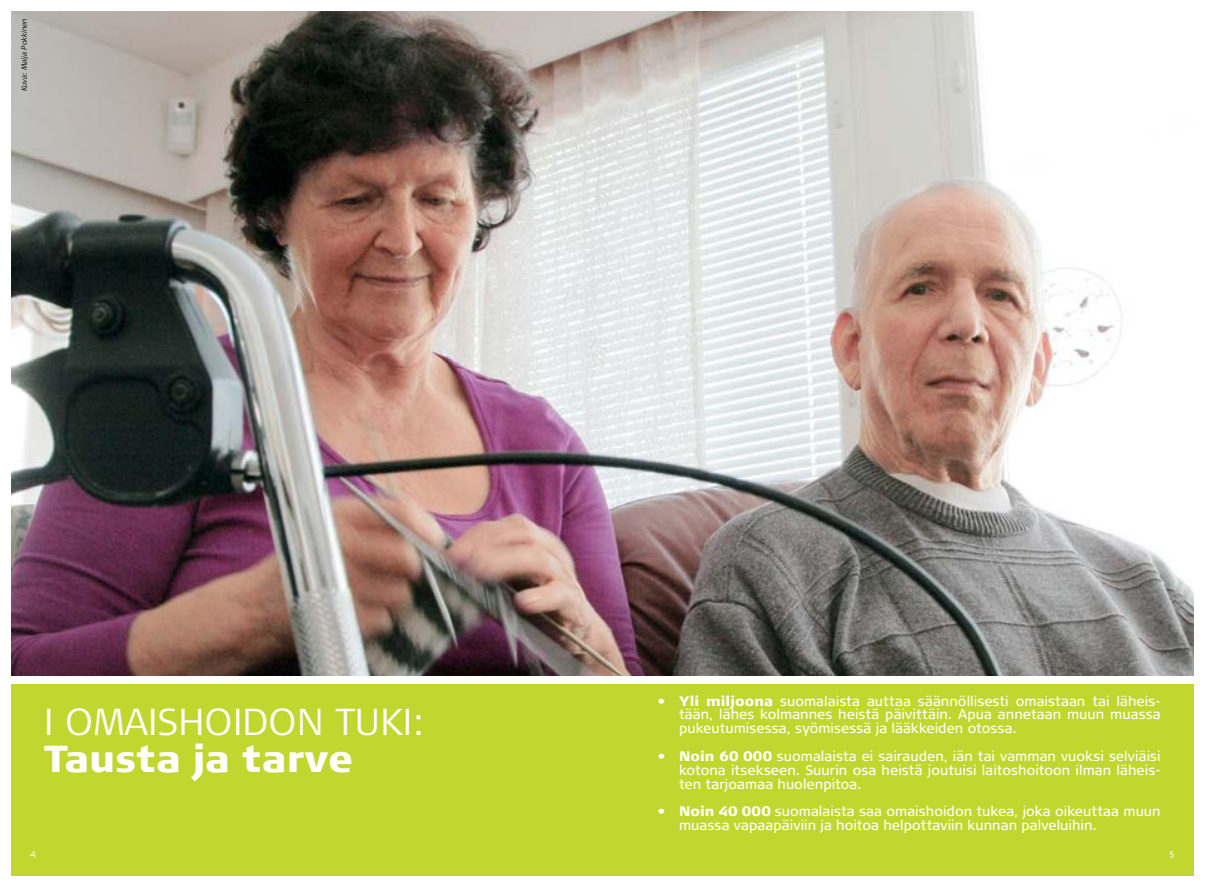
<style>
.page{position:relative;width:1205px;height:886px;background:#fff}
.page>*{position:absolute;margin:0;border:0;box-sizing:border-box;transform-origin:0 0}
.t1{font:300 37.5px "Signa Column";color:#fff}
.t2{font:900 37.5px "Signa Column";color:#fff}
.t3{font:13.75px/13.8px "Signa Column";letter-spacing:.005em;color:#fff;text-align:justify}
.t4{font:8.75px "Signa Normal";color:#fff}
.t5{font:italic 300 7.5px "Signa Column";letter-spacing:-.005em;color:#000}
.s1{font-weight:900}
</style>
<div class="page">
<img style="left:11px;top:11px;width:1183px;height:665px">
<div style="left:11px;top:684px;width:1183px;height:191px;background:#c1d72f"></div>
<p class="t5" style="left:20px;top:91px;width:75px;rotate:-90deg">Kuva: Maija Pokkinen</p>
<h1 class="t1" style="left:44px;top:700px;width:381px">I OMAISHOIDON TUKI:</h1>
<h1 class="t2" style="left:44px;top:735px;width:310px">Tausta ja tarve</h1>
<p class="t3" style="left:679px;top:694px;width:483px;text-indent:-21px"><span class="s1">• Yli miljoona</span> suomalaista auttaa säännöllisesti omaistaan tai läheis&shy;tään, lähes kolmannes heistä päivittäin. Apua annetaan muun muassa pukeutumisessa, syömisessä ja lääkkeiden otossa.</p>
<p class="t3" style="left:679px;top:749px;width:483px;text-indent:-21px"><span class="s1">• Noin 60 000</span> suomalaista ei sairauden, iän tai vamman vuoksi selviäisi kotona itsekseen. Suurin osa heistä joutuisi laitoshoitoon ilman läheis&shy;ten tarjoamaa huolenpitoa.</p>
<p class="t3" style="left:679px;top:805px;width:483px;text-indent:-21px"><span class="s1">• Noin 40 000</span> suomalaista saa omaishoidon tukea, joka oikeuttaa muun muassa vapaapäiviin ja hoitoa helpottaviin kunnan palveluihin.</p>
<p class="t4" style="left:30px;top:847px;width:7px">4</p>
<p class="t4" style="left:1169px;top:847px;width:6px">5</p>
</div>
